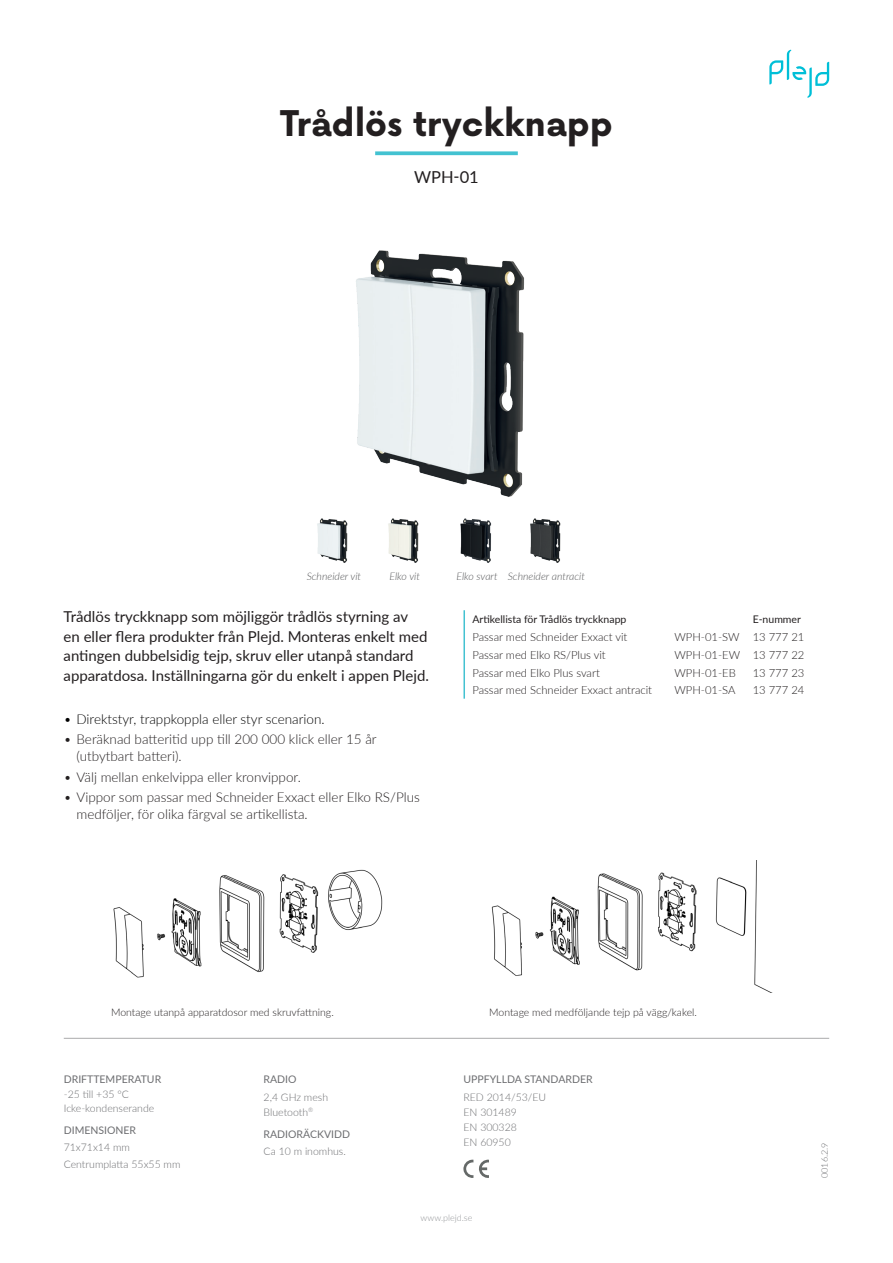
<style>
.page{position:relative;width:893px;height:1263px;background:#fff}
.page>*{position:absolute;margin:0;border:0;box-sizing:border-box;transform-origin:0 0}
.t1{font:700 34.5px "Now Alt";color:#231f20}
.t2{font:16.5px "Lato";color:#231f20}
.t3{font:15px/19.5px "Lato";color:#231f20}
.t4{font:300 13.5px/16.5px "Lato";color:#231f20}
.t5{font:300 13.5px "Lato";color:#000001}
.T_normal{font:300 11.25px "Lato";color:#231f20}
.t6{font:300 10.5px/15px "Lato";color:#6c6d70}
.t7{font:300 10.5px "Lato";color:#231f20}
.t8{font:10.5px/15px "Lato";color:#6c6d70}
.t9{font:italic 300 10.5px "Lato";color:#57585a}
.t10{font:10.5px "Lato";color:#231f20}
.t11{font:300 9px "Lato";color:#939598}
.t12{font:300 9px "Lato";color:#6c6d70}
.s1{font-weight:300}
</style>
<div class="page">
<svg style="left:375px;top:151px;width:143px;height:4px"></svg>
<hr style="left:64px;top:1038px;width:765px;height:1px;background:#aaaaab">
<hr style="left:463px;top:610px;width:2px;height:89px;background:#43c2d1">
<img style="left:388px;top:524px;width:31px;height:39px">
<img style="left:460px;top:524px;width:32px;height:39px">
<img style="left:530px;top:524px;width:31px;height:39px">
<img style="left:317px;top:524px;width:31px;height:39px">
<img style="left:317px;top:250px;width:244px;height:274px">
<img style="left:113px;top:869px;width:270px;height:109px">
<img style="left:491px;top:861px;width:280px;height:131px">
<svg style="left:463px;top:1160px;width:26px;height:18px"></svg>
<svg style="left:769px;top:50px;width:60px;height:48px"></svg>
<p class="t1" style="left:280px;top:98px;width:334px">Trådlös tryckknapp</p>
<p class="t2" style="left:414px;top:165px;width:66px">WPH-01</p>
<p class="t9" style="left:307px;top:569px;width:56px">Schneider vit</p>
<p class="t9" style="left:389px;top:569px;width:32px">Elko vit</p>
<p class="t9" style="left:456px;top:569px;width:43px">Elko svart</p>
<p class="t9" style="left:508px;top:569px;width:79px">Schneider antracit</p>
<p class="t3" style="left:64px;top:606px;width:367px">Trådlös tryckknapp som möjliggör trådlös styrning av<br>en eller flera produkter från Plejd. Monteras enkelt med antingen dubbelsidig tejp, skruv eller utanpå standard apparatdosa. Inställningarna gör du enkelt i appen Plejd.</p>
<p class="t5" style="left:64px;top:709px;width:262px">• Direktstyr, trappkoppla eller styr scenarion.</p>
<p class="t4" style="left:77px;top:731px;width:302px;text-indent:-13px">• Beräknad batteritid upp till 200 000 klick eller 15 år (utbytbart batteri).</p>
<p class="t4" style="left:64px;top:768px;width:239px">• Välj mellan enkelvippa eller kronvippor.</p>
<p class="t4" style="left:77px;top:789px;width:345px;text-indent:-13px">• Vippor som passar med Schneider Exxact eller Elko RS/Plus medföljer, för olika färgval se artikellista.</p>
<p class="t10" style="left:472px;top:612px;width:155px">Artikellista för Trådlös tryckknapp</p>
<p class="t10" style="left:753px;top:612px;width:50px">E-nummer</p>
<p class="T_normal" style="left:472px;top:629px;width:157px">Passar med Schneider Exxact vit</p>
<p class="T_normal" style="left:674px;top:629px;width:67px">WPH-01-SW</p>
<p class="T_normal" style="left:753px;top:629px;width:53px">13 777 21</p>
<p class="T_normal" style="left:472px;top:647px;width:135px">Passar med Elko RS/Plus vit</p>
<p class="T_normal" style="left:674px;top:647px;width:67px">WPH-01-EW</p>
<p class="T_normal" style="left:753px;top:647px;width:53px">13 777 22</p>
<p class="T_normal" style="left:472px;top:665px;width:129px">Passar med Elko Plus svart</p>
<p class="T_normal" style="left:674px;top:665px;width:63px">WPH-01-EB</p>
<p class="T_normal" style="left:753px;top:665px;width:53px">13 777 23</p>
<p class="T_normal" style="left:472px;top:682px;width:181px">Passar med Schneider Exxact antracit</p>
<p class="T_normal" style="left:674px;top:682px;width:63px">WPH-01-SA</p>
<p class="T_normal" style="left:753px;top:682px;width:53px">13 777 24</p>
<p class="t7" style="left:111px;top:1005px;width:224px">Montage utanpå apparatdosor med skruvfattning.</p>
<p class="t7" style="left:489px;top:1005px;width:209px">Montage med medföljande tejp på vägg/kakel.</p>
<p class="t8" style="left:64px;top:1071px;width:99px">DRIFTTEMPERATUR <span class="s1">-25 till +35 °C</span></p>
<p class="t6" style="left:64px;top:1100px;width:92px">Icke-kondenserande</p>
<p class="t8" style="left:64px;top:1122px;width:74px">DIMENSIONER</p>
<p class="t6" style="left:64px;top:1139px;width:68px">71x71x14 mm</p>
<p class="t6" style="left:64px;top:1156px;width:118px">Centrumplatta 55x55 mm</p>
<p class="t8" style="left:264px;top:1071px;width:35px">RADIO</p>
<p class="t6" style="left:264px;top:1089px;width:66px">2,4 GHz mesh<br>Bluetooth<sup>®</sup></p>
<p class="t8" style="left:264px;top:1126px;width:88px">RADIORÄCKVIDD</p>
<p class="t6" style="left:264px;top:1143px;width:84px">Ca 10 m inomhus.</p>
<p class="t8" style="left:463px;top:1071px;width:131px">UPPFYLLDA STANDARDER</p>
<p class="t6" style="left:463px;top:1089px;width:84px">RED 2014/53/EU</p>
<p class="t6" style="left:463px;top:1104px;width:55px">EN 301489</p>
<p class="t6" style="left:463px;top:1119px;width:55px">EN 300328<br>EN 60950</p>
<p class="t11" style="left:421px;top:1212px;width:53px">www.plejd.se</p>
<p class="t12" style="left:818px;top:1178px;width:37px;rotate:-90deg">0016.2.9</p>
</div>
